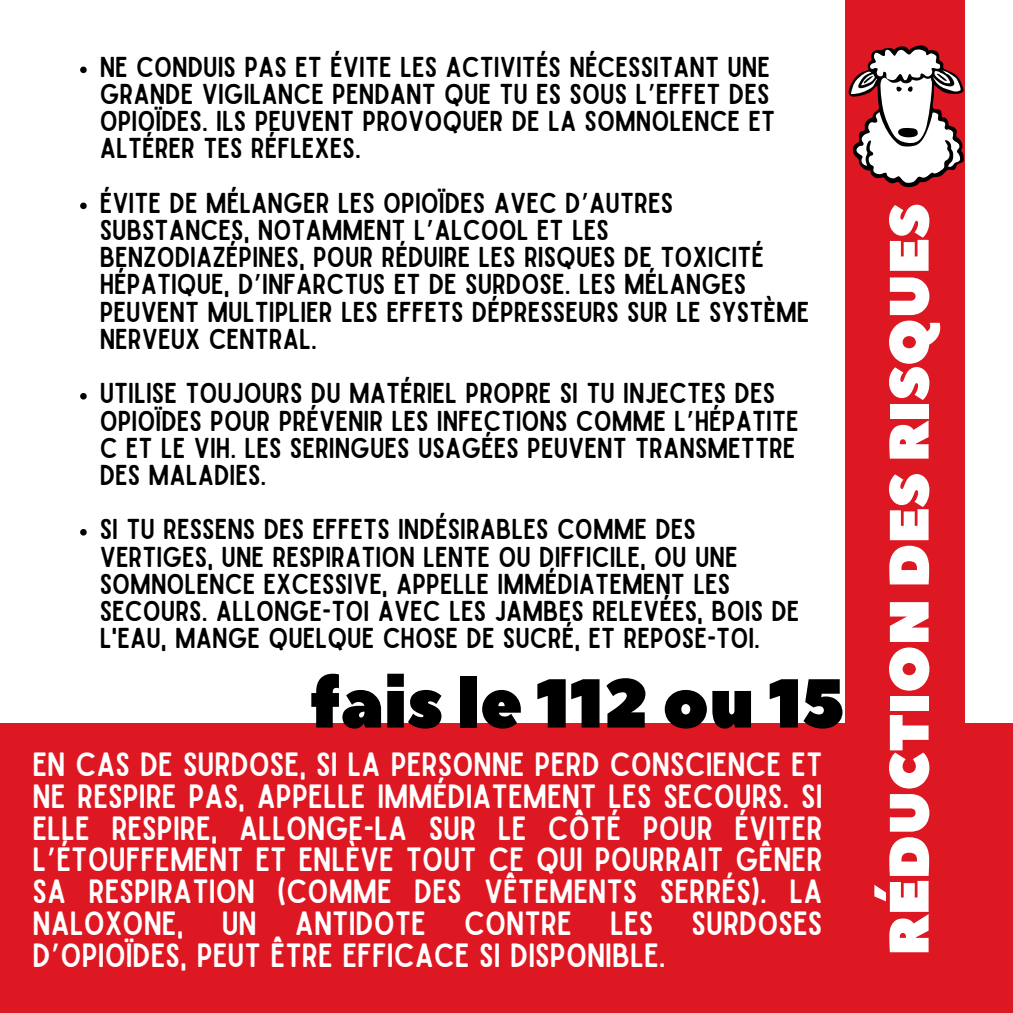
<style>
.page{position:relative;width:1013px;height:1013px;background:#fff}
.page>*{position:absolute;margin:0;border:0;box-sizing:border-box;transform-origin:0 0}
.t1{font:69px "Peace Sans";color:#000}
.t2{font:55.25px "Peace Sans";color:#fff}
.t3{font:32.12px/31.9px "Sailors";color:#fff;text-align:justify}
.t4{font:27.5px/27.2px "Sailors";color:#000}
.s1{font-family:"Noto Sans Gurmukhi"}
</style>
<div class="page">
<div style="left:0;top:723px;width:1012px;height:289px;background:#de1822"></div>
<div style="left:845px;top:0;width:119px;height:1012px;background:#de1822"></div>
<svg style="left:848px;top:45px;width:116px;height:143px"></svg>
<svg style="left:80px;top:67px;width:7px;height:6px"></svg>
<svg style="left:80px;top:202px;width:7px;height:7px"></svg>
<svg style="left:80px;top:393px;width:7px;height:6px"></svg>
<svg style="left:80px;top:529px;width:7px;height:6px"></svg>
<h2 class="t4" style="left:100px;top:54px;width:677px">NE CONDUIS PAS ET ÉVITE LES ACTIVITÉS NÉCESSITANT UNE GRANDE VIGILANCE PENDANT QUE TU ES SOUS L<span class="s1">’</span>EFFET DES OPIOÏDES. ILS PEUVENT PROVOQUER DE LA SOMNOLENCE ET ALTÉRER TES RÉFLEXES.</h2>
<p class="t4" style="left:100px;top:190px;width:711px">ÉVITE DE MÉLANGER LES OPIOÏDES AVEC D<span class="s1">’</span>AUTRES SUBSTANCES, NOTAMMENT L<span class="s1">’</span>ALCOOL ET LES BENZODIAZÉPINES, POUR RÉDUIRE LES RISQUES DE TOXICITÉ HÉPATIQUE, D<span class="s1">’</span>INFARCTUS ET DE SURDOSE. LES MÉLANGES PEUVENT MULTIPLIER LES EFFETS DÉPRESSEURS SUR LE SYSTÈME NERVEUX CENTRAL.</p>
<p class="t4" style="left:100px;top:381px;width:700px">UTILISE TOUJOURS DU MATÉRIEL PROPRE SI TU INJECTES DES OPIOÏDES POUR PRÉVENIR LES INFECTIONS COMME L<span class="s1">’</span>HÉPATITE C ET LE VIH. LES SERINGUES USAGÉES PEUVENT TRANSMETTRE DES MALADIES.</p>
<p class="t4" style="left:100px;top:517px;width:701px">SI TU RESSENS DES EFFETS INDÉSIRABLES COMME DES VERTIGES, UNE RESPIRATION LENTE OU DIFFICILE, OU UNE SOMNOLENCE EXCESSIVE, APPELLE IMMÉDIATEMENT LES SECOURS. ALLONGE-TOI AVEC LES JAMBES RELEVÉES, BOIS DE L'EAU, MANGE QUELQUE CHOSE DE SUCRÉ, ET REPOSE-TOI.</p>
<h1 class="t1" style="left:310px;top:658px;width:536px">fais le 112 ou 15</h1>
<p class="t3" style="left:32px;top:749px;width:791px">EN CAS DE SURDOSE, SI LA PERSONNE PERD CONSCIENCE ET NE RESPIRE PAS, APPELLE IMMÉDIATEMENT LES SECOURS. SI ELLE RESPIRE, ALLONGE-LA SUR LE CÔTÉ POUR ÉVITER L<span class="s1">’</span>ÉTOUFFEMENT ET ENLÈVE TOUT CE QUI POURRAIT GÊNER SA RESPIRATION (COMME DES VÊTEMENTS SERRÉS). LA NALOXONE, UN ANTIDOTE CONTRE LES SURDOSES D<span class="s1">’</span>OPIOÏDES, PEUT ÊTRE EFFICACE SI DISPONIBLE.</p>
<p class="t2" style="left:872px;top:955px;width:753px;rotate:-90deg">RÉDUCTION DES RISQUES</p>
</div>
